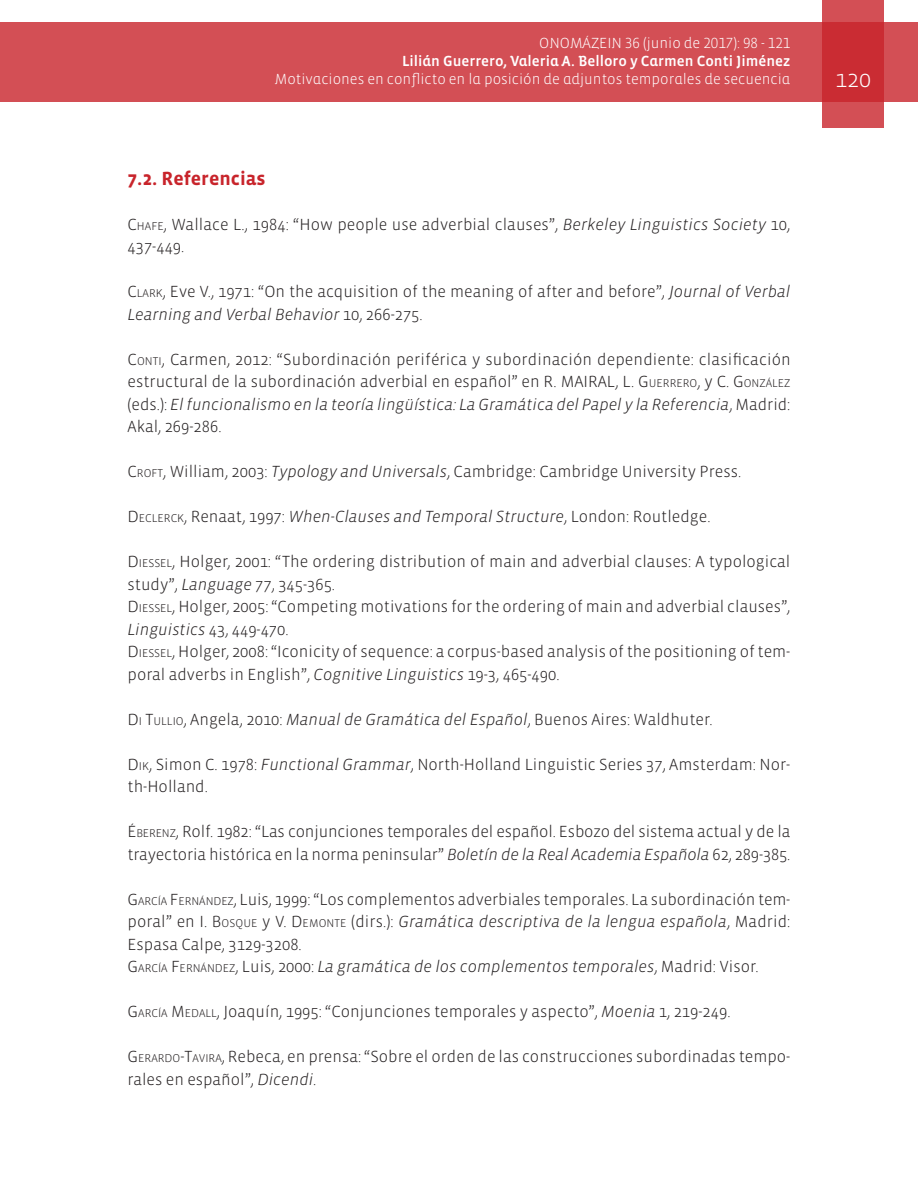
<style>
.page{position:relative;width:918px;height:1188px;background:#fff}
.page>*{position:absolute;margin:0;border:0;box-sizing:border-box;transform-origin:0 0}
.t1{font:300 24px "Vista Sans";color:#fff}
.Títulos{font:700 19.5px "Vista Sans";color:#c8242b}
.Texto_primero{font:300 16.5px/22.5px "Vista Sans";color:#231f20}
.Texto_primero-2{font:italic 300 16.5px "Vista Sans";color:#231f20}
.t2{font:300 15px "Vista Sans Alt";color:#fff}
.t3{font:15px "Vista Sans Alt Med";color:#fff}
.s1{font-style:inherit}
.s2{font-size:11.55px}
.s3{font-style:italic}
.s4{font-style:normal}
.s5{font-style:normal;font-size:11.55px}
</style>
<div class="page">
<div style="left:0;top:23px;width:918px;height:79px;background:#d34f55"></div>
<svg style="left:822px;top:0;width:62px;height:128px;background:#cd393f"></svg>
<p class="t2" style="left:539px;top:36px;width:253px">ONOMÁZEIN 36 (junio de 2017): 98 - 121</p>
<p class="t3" style="left:402px;top:54px;width:390px">Lilián Guerrero, Valeria A. Belloro y Carmen Conti Jiménez</p>
<p class="t2" style="left:275px;top:72px;width:517px">Motivaciones en conflicto en la posición de adjuntos temporales de secuencia</p>
<h1 class="t1" style="left:835px;top:66px;width:37px">120</h1>
<p class="Títulos" style="left:128px;top:168px;width:139px">7.2. Referencias</p>
<p class="Texto_primero" style="left:128px;top:213px;width:664px"><span class="s1">C</span><span class="s2">HAFE</span>, Wallace L., 1984: “How people use adverbial clauses”, <span class="s3">Berkeley Linguistics Society</span> 10,<br>437-449.</p>
<p class="Texto_primero" style="left:128px;top:281px;width:664px"><span class="s1">C</span><span class="s2">LARK</span>, Eve V., 1971: “On the acquisition of the meaning of after and before”, <span class="s3">Journal of Verbal<br>Learning and Verbal Behavior</span> 10, 266-275.</p>
<p class="Texto_primero" style="left:128px;top:348px;width:665px;text-align:justify"><span class="s1">C</span><span class="s2">ONTI</span>, Carmen, 2012: “Subordinación periférica y subordinación dependiente: clasificación estructural de la subordinación adverbial en español” en R. MAIRAL, L. <span class="s1">G</span><span class="s2">UERRERO</span>, y C. <span class="s1">G</span><span class="s2">ONZÁLEZ </span>(eds.): <span class="s3">El funcionalismo en la teoría lingüística: La Gramática del Papel y la Referencia</span>, Madrid:<br>Akal, 269-286.</p>
<p class="Texto_primero" style="left:128px;top:461px;width:615px"><span class="s1">C</span><span class="s2">ROFT</span>, William, 2003: <span class="s3">Typology and Universals</span>, Cambridge: Cambridge University Press.</p>
<p class="Texto_primero-2" style="left:128px;top:508px;width:584px"><span class="s4">D</span><span class="s5">ECLERCK</span><span class="s4">, Renaat, 1997:</span> When-Clauses and Temporal Structure<span class="s4">, London: Routledge.</span></p>
<p class="Texto_primero" style="left:128px;top:551px;width:664px"><span class="s1">D</span><span class="s2">IESSEL</span>, Holger, 2001: “The ordering distribution of main and adverbial clauses: A typological study”, <span class="s3">Language</span> 77, 345-365.</p>
<p class="Texto_primero" style="left:128px;top:596px;width:664px"><span class="s1">D</span><span class="s2">IESSEL</span>, Holger, 2005: “Competing motivations for the ordering of main and adverbial clauses”,<br><span class="s3">Linguistics</span> 43, 449-470.</p>
<p class="Texto_primero" style="left:128px;top:641px;width:664px"><span class="s1">D</span><span class="s2">IESSEL</span>, Holger, 2008: “Iconicity of sequence: a corpus-based analysis of the positioning of tem&shy;poral adverbs in English”, <span class="s3">Cognitive Linguistics</span> 19-3, 465-490.</p>
<p class="Texto_primero" style="left:128px;top:708px;width:587px"><span class="s1">D</span><span class="s2">I</span> <span class="s1">T</span><span class="s2">ULLIO</span>, Angela, 2010: <span class="s3">Manual de Gramática del Español</span>, Buenos Aires: Waldhuter.</p>
<p class="Texto_primero" style="left:128px;top:753px;width:664px"><span class="s1">D</span><span class="s2">IK</span>, Simon C. 1978: <span class="s3">Functional Grammar</span>, North-Holland Linguistic Series 37, Amsterdam: Nor&shy;th-Holland.</p>
<p class="Texto_primero" style="left:128px;top:821px;width:664px"><span class="s1">É</span> <span class="s2">BERENZ</span>, Rolf. 1982: “Las conjunciones temporales del español. Esbozo del sistema actual y de la trayectoria histórica en la norma peninsular” <span class="s3">Boletín de la Real Academia Española</span> 62, 289-385.</p>
<p class="Texto_primero" style="left:128px;top:888px;width:664px;text-align:justify"><span class="s1">G</span><span class="s2">ARCÍA</span> <span class="s1">F</span><span class="s2">ERNÁND EZ</span>, Luis, 1999: “Los complementos adverbiales temporales. La subordinación tem&shy;poral” en I. <span class="s1">B</span> <span class="s2">OSQUE</span> y V. <span class="s1">D</span><span class="s2">EM ONTE</span> (dirs.): <span class="s3">Gramática descriptiva de la lengua española</span>, Madrid:<br>Espasa Calpe, 3129-3208.</p>
<p class="Texto_primero-2" style="left:128px;top:958px;width:633px"><span class="s4">G</span><span class="s5">ARCÍA</span> <span class="s4">F</span> <span class="s5">ERNÁND EZ</span><span class="s4">, Luis, 2000:</span> La gramática de los complementos temporales<span class="s4">, Madrid: Visor.</span></p>
<p class="Texto_primero" style="left:128px;top:1001px;width:604px"><span class="s1">G</span><span class="s2">ARCÍA</span> <span class="s1">M</span><span class="s2">EDALL</span>, Joaquín, 1995: “Conjunciones temporales y aspecto”, <span class="s3">Moenia</span> 1, 219-249.</p>
<p class="Texto_primero" style="left:128px;top:1046px;width:664px"><span class="s1">G</span><span class="s2">ERARDO</span><span class="s1">-T</span><span class="s2">AVIRA</span>, Rebeca, en prensa: “Sobre el orden de las construcciones subordinadas tempo&shy;rales en español”, <span class="s3">Dicendi</span>.</p>
</div>
